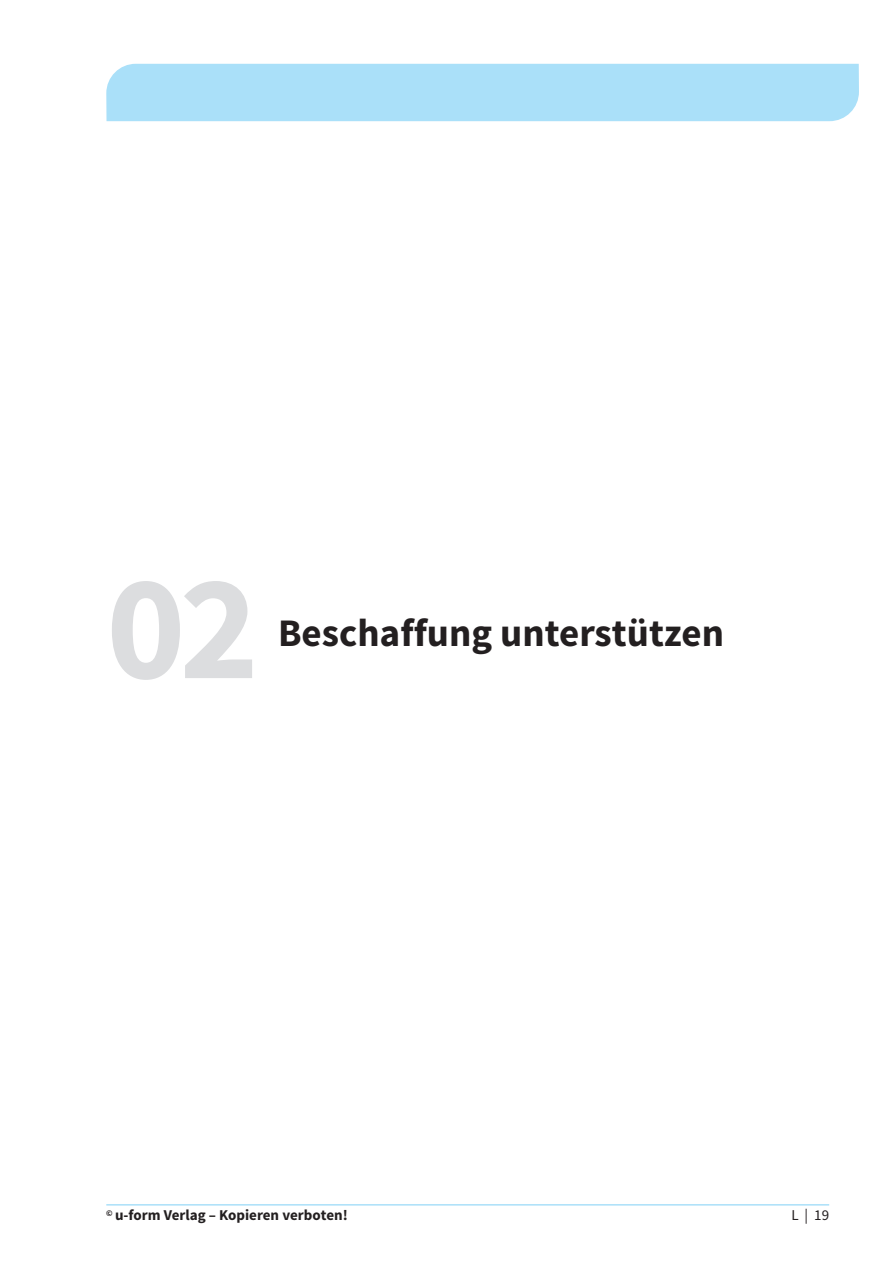
<style>
.page{position:relative;width:893px;height:1263px;background:#fff}
.page>*{position:absolute;margin:0;border:0;box-sizing:border-box;transform-origin:0 0}
.t1{font:700 150px "Source Sans Pro";color:#dcdddf}
.t2{font:700 39px "Source Sans Pro";color:#231f20}
.t3{font:700 15px "Source Sans Pro";color:#231f20}
.t4{font:15px "Source Sans Pro";color:#231f20}
</style>
<div class="page">
<hr style="left:106px;top:1204px;width:723px;height:1px;background:#aae0f9">
<div style="left:106px;top:64px;width:753px;height:57px;background:#aae0f9"></div>
<h1 class="t1" style="left:106px;top:532px;width:154px">02</h1>
<h2 class="t2" style="left:278px;top:608px;width:447px">Beschaffung unterstützen</h2>
<p class="t3" style="left:106px;top:1206px;width:243px"><sup>©</sup> u-form Verlag – Kopieren verboten!</p>
<p class="t4" style="left:791px;top:1206px;width:39px">L | 19</p>
</div>
